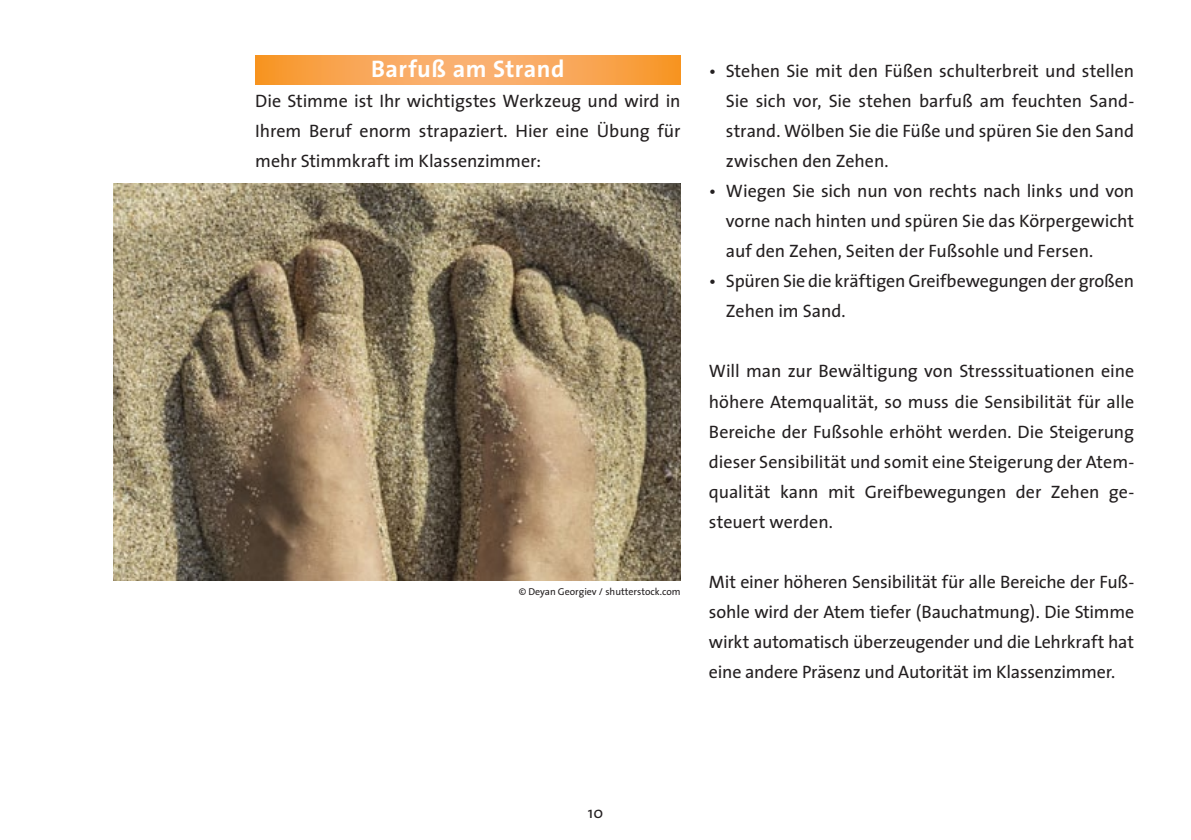
<style>
.page{position:relative;width:1191px;height:840px;background:#fff}
.page>*{position:absolute;margin:0;border:0;box-sizing:border-box;transform-origin:0 0}
.t1{font:700 24px "The Sans";letter-spacing:.02em;color:#fff}
.t2{font:18px/30px "The Sans";letter-spacing:-.005em;color:#231f20;text-align:justify}
.t3{font:16px "The Sans";color:#231f20}
.t4{font:10px "The Sans";color:#231f20}
</style>
<div class="page">
<svg style="left:255px;top:55px;width:425px;height:30px;background:#f8a553"></svg>
<img style="left:113px;top:183px;width:567px;height:397px">
<h1 class="t1" style="left:371px;top:49px;width:195px">Barfuß am Strand</h1>
<p class="t2" style="left:255px;top:85px;width:427px">Die Stimme ist Ihr wichtigstes Werkzeug und wird in Ihrem Beruf enorm strapaziert. Hier eine Übung für mehr Stimmkraft im Klassenzimmer:</p>
<p class="t4" style="left:519px;top:583px;width:163px">© Deyan Georgiev / shutterstock.com</p>
<p class="t2" style="left:726px;top:55px;width:410px;text-indent:-17px">• Stehen Sie mit den Füßen schulterbreit und stellen Sie sich vor, Sie stehen barfuß am feuchten Sand&shy;strand. Wölben Sie die Füße und spüren Sie den Sand zwischen den Zehen.</p>
<p class="t2" style="left:726px;top:175px;width:410px;text-indent:-17px">• Wiegen Sie sich nun von rechts nach links und von vorne nach hinten und spüren Sie das Körpergewicht auf den Zehen, Seiten der Fußsohle und Fersen.</p>
<p class="t2" style="left:726px;top:265px;width:410px;text-indent:-17px">• Spüren Sie die kräftigen Greifbewegungen der großen<br>Zehen im Sand.</p>
<p class="t2" style="left:709px;top:355px;width:427px">Will man zur Bewältigung von Stresssituationen eine höhere Atemqualität, so muss die Sensibilität für alle Bereiche der Fußsohle erhöht werden. Die Steigerung dieser Sensibilität und somit eine Steigerung der Atem&shy;qualität kann mit Greifbewegungen der Zehen ge&shy;steuert werden.</p>
<p class="t2" style="left:709px;top:565px;width:427px">Mit einer höheren Sensibilität für alle Bereiche der Fuß&shy;sohle wird der Atem tiefer (Bauchatmung). Die Stimme wirkt automatisch überzeugender und die Lehrkraft hat eine andere Präsenz und Autorität im Klassenzimmer.</p>
<p class="t3" style="left:588px;top:798px;width:17px">10</p>
</div>
